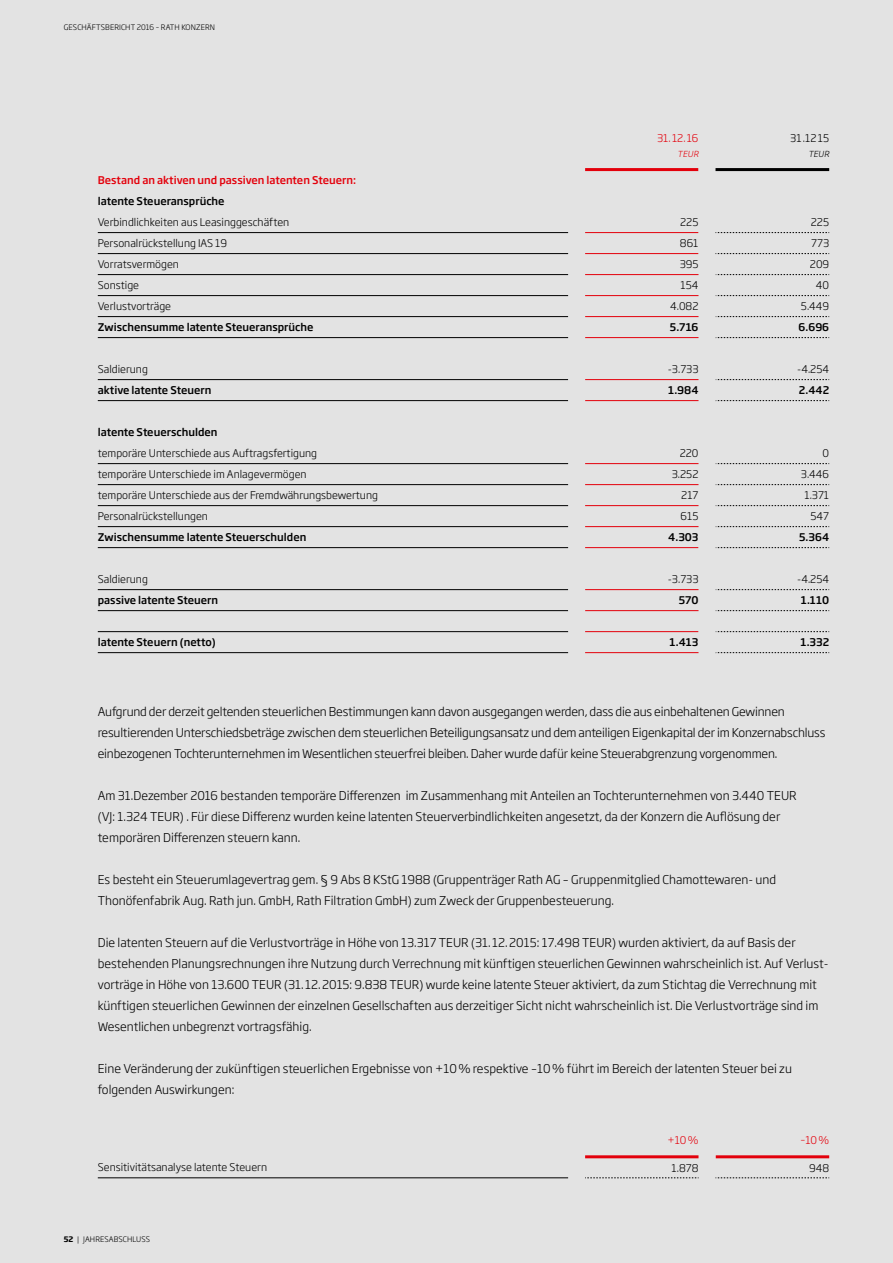
<style>
.page{position:relative;width:893px;height:1263px;background:#e3e3e3}
.page>*{position:absolute;margin:0;border:0;box-sizing:border-box;transform-origin:0 0}
.t1{font:300 12px/21px "Soho Gothic Pro";color:#000}
.t2{font:300 10.5px "Soho Gothic Pro";color:#000}
.t3{font:500 10.5px "Soho Gothic Pro";color:#000}
.t4{font:500 10.5px "Soho Gothic Pro";color:#e3000b}
.t5{font:300 10.5px "Soho Gothic Pro";color:#e3000b}
.t6{font:italic 300 8.25px "Soho Gothic Pro";color:#e3000b}
.t7{font:italic 300 8.25px "Soho Gothic Pro";color:#000}
.t8{font:300 7.5px "Soho Gothic Pro";letter-spacing:.015em;color:#000}
.s1{font-weight:700}
</style>
<div class="page">
<hr style="left:98px;top:232px;width:470px;height:1px;background:#000">
<hr style="left:98px;top:253px;width:470px;height:1px;background:#000">
<hr style="left:98px;top:274px;width:470px;height:1px;background:#000">
<hr style="left:98px;top:295px;width:470px;height:1px;background:#000">
<hr style="left:98px;top:316px;width:470px;height:1px;background:#000">
<hr style="left:98px;top:379px;width:470px;height:1px;background:#000">
<hr style="left:98px;top:463px;width:470px;height:1px;background:#000">
<hr style="left:98px;top:484px;width:470px;height:1px;background:#000">
<hr style="left:98px;top:505px;width:470px;height:1px;background:#000">
<hr style="left:98px;top:526px;width:470px;height:1px;background:#000">
<hr style="left:98px;top:589px;width:470px;height:1px;background:#000">
<hr style="left:98px;top:631px;width:470px;height:1px;background:#000">
<hr style="left:98px;top:652px;width:470px;height:1px;background:#000">
<hr style="left:585px;top:547px;width:113px;height:1px;background:#e3000b">
<hr style="left:585px;top:631px;width:113px;height:1px;background:#e3000b">
<svg style="left:715px;top:547px;width:114px;height:1px"></svg>
<svg style="left:715px;top:631px;width:114px;height:1px"></svg>
<hr style="left:585px;top:232px;width:113px;height:1px;background:#e3000b">
<hr style="left:585px;top:253px;width:113px;height:1px;background:#e3000b">
<svg style="left:715px;top:274px;width:114px;height:1px"></svg>
<svg style="left:715px;top:295px;width:114px;height:1px"></svg>
<svg style="left:715px;top:316px;width:114px;height:1px"></svg>
<svg style="left:715px;top:337px;width:114px;height:1px"></svg>
<svg style="left:715px;top:379px;width:114px;height:1px"></svg>
<svg style="left:715px;top:400px;width:114px;height:1px"></svg>
<svg style="left:715px;top:463px;width:114px;height:1px"></svg>
<svg style="left:715px;top:484px;width:114px;height:1px"></svg>
<svg style="left:715px;top:505px;width:114px;height:1px"></svg>
<svg style="left:715px;top:526px;width:114px;height:1px"></svg>
<svg style="left:715px;top:589px;width:114px;height:1px"></svg>
<svg style="left:715px;top:610px;width:114px;height:1px"></svg>
<svg style="left:715px;top:652px;width:114px;height:1px"></svg>
<hr style="left:585px;top:168px;width:113px;height:3px;background:#e3000b">
<svg style="left:715px;top:232px;width:114px;height:1px"></svg>
<hr style="left:585px;top:274px;width:113px;height:1px;background:#e3000b">
<hr style="left:585px;top:295px;width:113px;height:1px;background:#e3000b">
<hr style="left:585px;top:316px;width:113px;height:1px;background:#e3000b">
<hr style="left:585px;top:337px;width:113px;height:1px;background:#e3000b">
<hr style="left:585px;top:379px;width:113px;height:1px;background:#e3000b">
<hr style="left:585px;top:400px;width:113px;height:1px;background:#e3000b">
<hr style="left:585px;top:463px;width:113px;height:1px;background:#e3000b">
<hr style="left:585px;top:484px;width:113px;height:1px;background:#e3000b">
<hr style="left:585px;top:505px;width:113px;height:1px;background:#e3000b">
<hr style="left:585px;top:526px;width:113px;height:1px;background:#e3000b">
<hr style="left:585px;top:589px;width:113px;height:1px;background:#e3000b">
<hr style="left:585px;top:610px;width:113px;height:1px;background:#e3000b">
<hr style="left:585px;top:652px;width:113px;height:1px;background:#e3000b">
<hr style="left:715px;top:168px;width:114px;height:3px;background:#000">
<svg style="left:715px;top:253px;width:114px;height:1px"></svg>
<hr style="left:98px;top:400px;width:470px;height:1px;background:#000">
<hr style="left:98px;top:610px;width:470px;height:1px;background:#000">
<hr style="left:98px;top:337px;width:470px;height:1px;background:#000">
<hr style="left:98px;top:547px;width:470px;height:1px;background:#000">
<hr style="left:715px;top:1155px;width:114px;height:3px;background:#e3000b">
<hr style="left:98px;top:1177px;width:470px;height:1px;background:#000">
<svg style="left:585px;top:1177px;width:114px;height:1px"></svg>
<hr style="left:585px;top:1155px;width:113px;height:3px;background:#e3000b">
<svg style="left:715px;top:1177px;width:114px;height:1px"></svg>
<p class="t8" style="left:64px;top:22px;width:153px">GESCHÄFTSBERICHT 2016 – RATH KONZERN</p>
<p class="t5" style="left:657px;top:130px;width:43px">31. 12. 16</p>
<p class="t6" style="left:678px;top:147px;width:22px">TEUR</p>
<p class="t2" style="left:790px;top:130px;width:40px">31 .1215</p>
<p class="t7" style="left:808px;top:147px;width:22px">TEUR</p>
<p class="t4" style="left:98px;top:172px;width:260px">Bestand an aktiven und passiven latenten Steuern:</p>
<p class="t3" style="left:98px;top:193px;width:128px">latente Steueransprüche</p>
<p class="t2" style="left:98px;top:214px;width:193px">Verbindlichkeiten aus Leasinggeschäften</p>
<p class="t2" style="left:680px;top:214px;width:20px">225</p>
<p class="t2" style="left:811px;top:214px;width:20px">225</p>
<p class="t2" style="left:98px;top:235px;width:131px">Personalrückstellung IAS 19</p>
<p class="t2" style="left:680px;top:235px;width:20px">861</p>
<p class="t2" style="left:811px;top:235px;width:19px">773</p>
<p class="t2" style="left:98px;top:256px;width:83px">Vorratsvermögen</p>
<p class="t2" style="left:680px;top:256px;width:20px">395</p>
<p class="t2" style="left:810px;top:256px;width:21px">209</p>
<p class="t2" style="left:98px;top:277px;width:43px">Sonstige</p>
<p class="t2" style="left:680px;top:277px;width:20px">154</p>
<p class="t2" style="left:816px;top:277px;width:15px">40</p>
<p class="t2" style="left:98px;top:298px;width:75px">Verlustvorträge</p>
<p class="t2" style="left:670px;top:298px;width:30px">4.082</p>
<p class="t2" style="left:801px;top:298px;width:30px">5.449</p>
<p class="t3" style="left:98px;top:319px;width:217px">Zwischensumme latente Steueransprüche</p>
<p class="t3" style="left:670px;top:319px;width:30px">5.716</p>
<p class="t3" style="left:799px;top:319px;width:32px">6.696</p>
<p class="t2" style="left:98px;top:361px;width:52px">Saldierung</p>
<p class="t2" style="left:668px;top:361px;width:32px">-3.733</p>
<p class="t2" style="left:797px;top:361px;width:34px">-4.254</p>
<p class="t3" style="left:98px;top:382px;width:115px">aktive latente Steuern</p>
<p class="t3" style="left:668px;top:382px;width:32px">1.984</p>
<p class="t3" style="left:799px;top:382px;width:32px">2.442</p>
<p class="t3" style="left:98px;top:424px;width:121px">latente Steuerschulden</p>
<p class="t2" style="left:98px;top:445px;width:221px">temporäre Unterschiede aus Auftragsfertigung</p>
<p class="t2" style="left:680px;top:445px;width:20px">220</p>
<p class="t2" style="left:823px;top:445px;width:8px">0</p>
<p class="t2" style="left:98px;top:466px;width:210px">temporäre Unterschiede im Anlagevermögen</p>
<p class="t2" style="left:672px;top:466px;width:28px">3.252</p>
<p class="t2" style="left:801px;top:466px;width:30px">3.446</p>
<p class="t2" style="left:98px;top:487px;width:282px">temporäre Unterschiede aus der Fremdwährungsbewertung</p>
<p class="t2" style="left:681px;top:487px;width:19px">217</p>
<p class="t2" style="left:804px;top:487px;width:26px">1.371</p>
<p class="t2" style="left:98px;top:508px;width:112px">Personalrückstellungen</p>
<p class="t2" style="left:681px;top:508px;width:19px">615</p>
<p class="t2" style="left:810px;top:508px;width:20px">547</p>
<p class="t3" style="left:98px;top:529px;width:210px">Zwischensumme latente Steuerschulden</p>
<p class="t3" style="left:668px;top:529px;width:32px">4.303</p>
<p class="t3" style="left:799px;top:529px;width:31px">5.364</p>
<p class="t2" style="left:98px;top:571px;width:52px">Saldierung</p>
<p class="t2" style="left:668px;top:571px;width:32px">-3.733</p>
<p class="t2" style="left:797px;top:571px;width:34px">-4.254</p>
<p class="t3" style="left:98px;top:592px;width:122px">passive latente Steuern</p>
<p class="t3" style="left:679px;top:592px;width:21px">570</p>
<p class="t3" style="left:801px;top:592px;width:30px">1.110</p>
<p class="t3" style="left:98px;top:634px;width:119px">latente Steuern (netto)</p>
<p class="t3" style="left:670px;top:634px;width:30px">1.413</p>
<p class="t3" style="left:800px;top:634px;width:30px">1.332</p>
<p class="t1" style="left:98px;top:700px;width:729px">Aufgrund der derzeit geltenden steuerlichen Bestimmungen kann davon ausgegangen werden, dass die aus einbehaltenen Gewinnen resultierenden Unterschiedsbeträge zwischen dem steuerlichen Beteiligungsansatz und dem anteiligen Eigenkapital der im Konzernabschluss einbezogenen Tochterunternehmen im Wesentlichen steuerfrei bleiben. Daher wurde dafür keine Steuerabgrenzung vorgenommen.</p>
<p class="t1" style="left:98px;top:784px;width:700px">Am 31.Dezember 2016 bestanden temporäre Differenzen im Zusammenhang mit Anteilen an Tochterunternehmen von 3.440 TEUR (VJ: 1.324 TEUR) . Für diese Differenz wurden keine latenten Steuerverbindlichkeiten angesetzt, da der Konzern die Auflösung der temporären Differenzen steuern kann.</p>
<p class="t1" style="left:98px;top:868px;width:680px">Es besteht ein Steuerumlagevertrag gem. § 9 Abs 8 KStG 1988 (Gruppenträger Rath AG – Gruppenmitglied Chamottewaren- und<br>Thonöfenfabrik Aug. Rath jun. GmbH, Rath Filtration GmbH) zum Zweck der Gruppenbesteuerung.</p>
<p class="t1" style="left:98px;top:931px;width:732px">Die latenten Steuern auf die Verlustvorträge in Höhe von 13.317 TEUR (31.12.2015: 17.498 TEUR) wurden aktiviert, da auf Basis der bestehenden Planungsrechnungen ihre Nutzung durch Verrechnung mit künftigen steuerlichen Gewinnen wahrscheinlich ist. Auf Verlust&shy;vorträge in Höhe von 13.600 TEUR (31. 12.2015: 9.838 TEUR) wurde keine latente Steuer aktiviert, da zum Stichtag die Verrechnung mit künftigen steuerlichen Gewinnen der einzelnen Gesellschaften aus derzeitiger Sicht nicht wahrscheinlich ist. Die Verlustvorträge sind im Wesentlichen unbegrenzt vortragsfähig.</p>
<p class="t1" style="left:98px;top:1057px;width:696px">Eine Veränderung der zukünftigen steuerlichen Ergebnisse von +10% respektive –10% führt im Bereich der latenten Steuer bei zu folgenden Auswirkungen:</p>
<p class="t5" style="left:667px;top:1132px;width:33px">+10%</p>
<p class="t5" style="left:800px;top:1132px;width:30px">–10%</p>
<p class="t2" style="left:98px;top:1159px;width:171px">Sensitivitätsanalyse latente Steuern</p>
<p class="t2" style="left:672px;top:1160px;width:28px">1.878</p>
<p class="t2" style="left:809px;top:1160px;width:22px">948</p>
<p class="t8" style="left:64px;top:1233px;width:88px"><span class="s1">52</span> | JAHRESABSCHLUSS</p>
</div>
